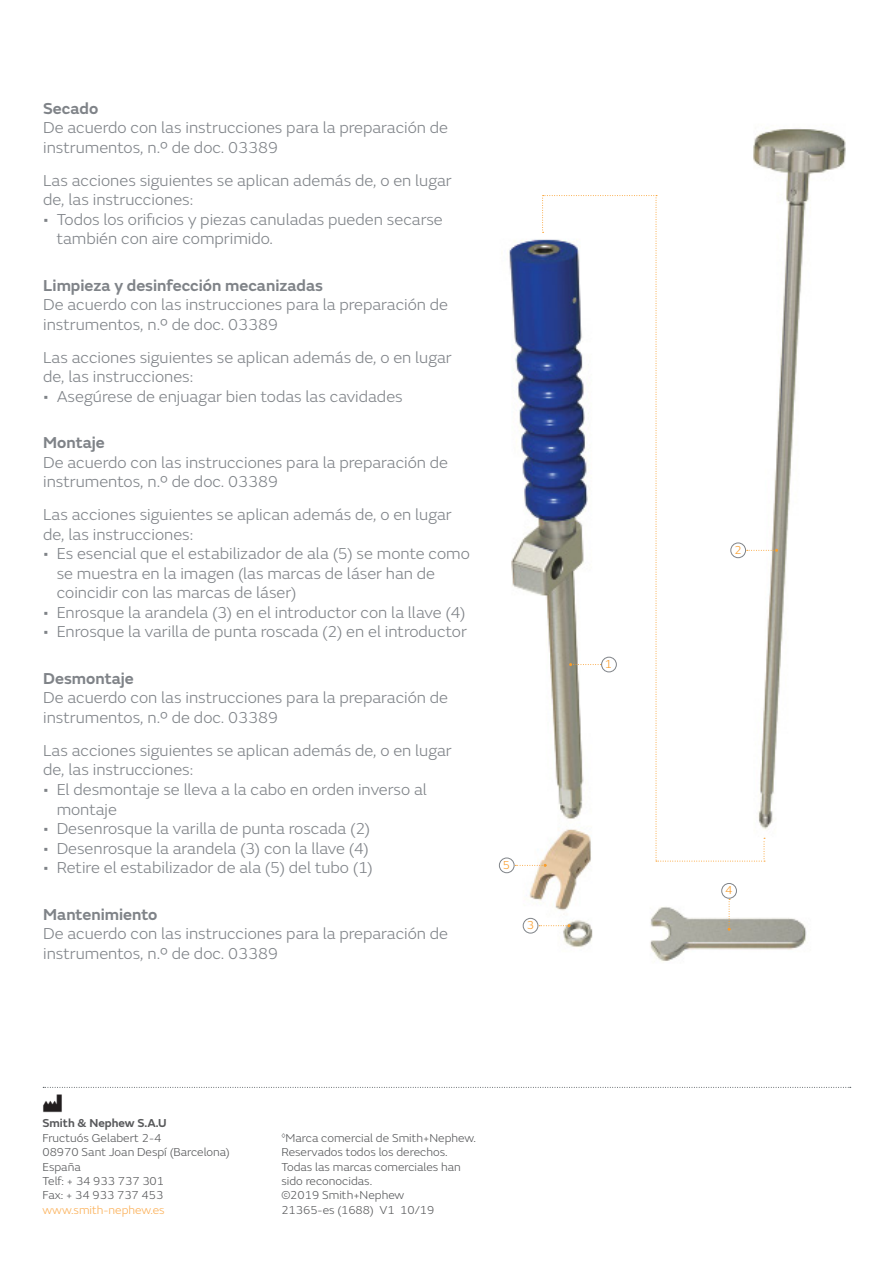
<style>
.page{position:relative;width:893px;height:1263px;background:#fff}
.page>*{position:absolute;margin:0;border:0;box-sizing:border-box;transform-origin:0 0}
.t1{font:300 16.5px/19.5px "SN Emeric";color:#7f8388}
.t2{font:600 16.5px "SN Emeric";color:#7f8388}
.t3{font:300 12px/14.4px "SN Emeric";color:#58595b}
.t4{font:300 12px "SN Emeric";color:#fbaf56}
.t5{font:600 12px "SN Emeric";color:#58595b}
.t6{font:300 12px "SN Emeric";color:#f99d2a}
</style>
<div class="page">
<img style="left:498px;top:128px;width:348px;height:833px">
<div style="left:499px;top:858px;width:15px;height:15px;border:1px solid #7f8388;border-radius:50%"></div>
<svg style="left:539px;top:924px;width:31px;height:3px"></svg>
<div style="left:523px;top:918px;width:15px;height:15px;border:1px solid #7f8388;border-radius:50%"></div>
<svg style="left:515px;top:195px;width:263px;height:672px"></svg>
<div style="left:730px;top:543px;width:16px;height:15px;border:1px solid #7f8388;border-radius:50%"></div>
<svg style="left:728px;top:899px;width:3px;height:32px"></svg>
<div style="left:721px;top:883px;width:16px;height:15px;border:1px solid #7f8388;border-radius:50%"></div>
<svg style="left:43px;top:1087px;width:808px;height:1px"></svg>
<img style="left:43px;top:1094px;width:19px;height:19px">
<p class="t2" style="left:43px;top:98px;width:57px">Secado</p>
<p class="t1" style="left:43px;top:118px;width:406px">De acuerdo con las instrucciones para la preparación de instrumentos, n.º de doc. 03389</p>
<p class="t1" style="left:43px;top:170px;width:410px">Las acciones siguientes se aplican además de, o en lugar de, las instrucciones:</p>
<p class="t1" style="left:57px;top:210px;width:388px;text-indent:-13px">• Todos los orificios y piezas canuladas pueden secarse también con aire comprimido.</p>
<p class="t2" style="left:43px;top:275px;width:281px">Limpieza y desinfección mecanizadas</p>
<p class="t1" style="left:43px;top:295px;width:406px">De acuerdo con las instrucciones para la preparación de instrumentos, n.º de doc. 03389</p>
<p class="t1" style="left:43px;top:348px;width:410px">Las acciones siguientes se aplican además de, o en lugar de, las instrucciones:</p>
<p class="t1" style="left:43px;top:387px;width:361px">• Asegúrese de enjuagar bien todas las cavidades</p>
<p class="t2" style="left:43px;top:432px;width:63px">Montaje</p>
<p class="t1" style="left:43px;top:453px;width:406px">De acuerdo con las instrucciones para la preparación de instrumentos, n.º de doc. 03389</p>
<p class="t1" style="left:43px;top:505px;width:410px">Las acciones siguientes se aplican además de, o en lugar de, las instrucciones:</p>
<p class="t1" style="left:57px;top:544px;width:415px;text-indent:-13px">• Es esencial que el estabilizador de ala (5) se monte como se muestra en la imagen (las marcas de láser han de coincidir con las marcas de láser)</p>
<p class="t1" style="left:43px;top:603px;width:424px">• Enrosque la arandela (3) en el introductor con la llave (4)</p>
<p class="t1" style="left:43px;top:622px;width:425px">• Enrosque la varilla de punta roscada (2) en el introductor</p>
<p class="t2" style="left:43px;top:668px;width:92px">Desmontaje</p>
<p class="t1" style="left:43px;top:688px;width:406px">De acuerdo con las instrucciones para la preparación de instrumentos, n.º de doc. 03389</p>
<p class="t1" style="left:43px;top:741px;width:410px">Las acciones siguientes se aplican además de, o en lugar de, las instrucciones:</p>
<p class="t1" style="left:57px;top:780px;width:372px;text-indent:-13px">• El desmontaje se lleva a la cabo en orden inverso al montaje</p>
<p class="t1" style="left:43px;top:819px;width:329px">• Desenrosque la varilla de punta roscada (2)</p>
<p class="t1" style="left:43px;top:838px;width:327px">• Desenrosque la arandela (3) con la llave (4)</p>
<p class="t1" style="left:43px;top:858px;width:331px">• Retire el estabilizador de ala (5) del tubo (1)</p>
<p class="t2" style="left:43px;top:903px;width:116px">Mantenimiento</p>
<p class="t1" style="left:43px;top:924px;width:406px">De acuerdo con las instrucciones para la preparación de instrumentos, n.º de doc. 03389</p>
<p class="t6" style="left:503px;top:858px;width:9px">5</p>
<p class="t6" style="left:527px;top:918px;width:9px">3</p>
<p class="t5" style="left:42px;top:1116px;width:126px">Smith &amp; Nephew S.A.U</p>
<p class="t3" style="left:42px;top:1130px;width:189px">Fructuós Gelabert 2-4<br>08970 Sant Joan Despí (Barcelona)<br>España<br>Telf: + 34 933 737 301<br>Fax: + 34 933 737 453</p>
<p class="t4" style="left:42px;top:1202px;width:124px">www.smith-nephew.es</p>
<p class="t3" style="left:281px;top:1130px;width:196px"><sup>◊</sup>Marca comercial de Smith+Nephew.<br>Reservados todos los derechos.<br>Todas las marcas comerciales han sido reconocidas.<br>©2019 Smith+Nephew<br>21365-es (1688) V1 10/19</p>
<p class="t6" style="left:605px;top:657px;width:9px">1</p>
<p class="t6" style="left:734px;top:542px;width:9px">2</p>
<p class="t6" style="left:725px;top:883px;width:9px">4</p>
</div>
